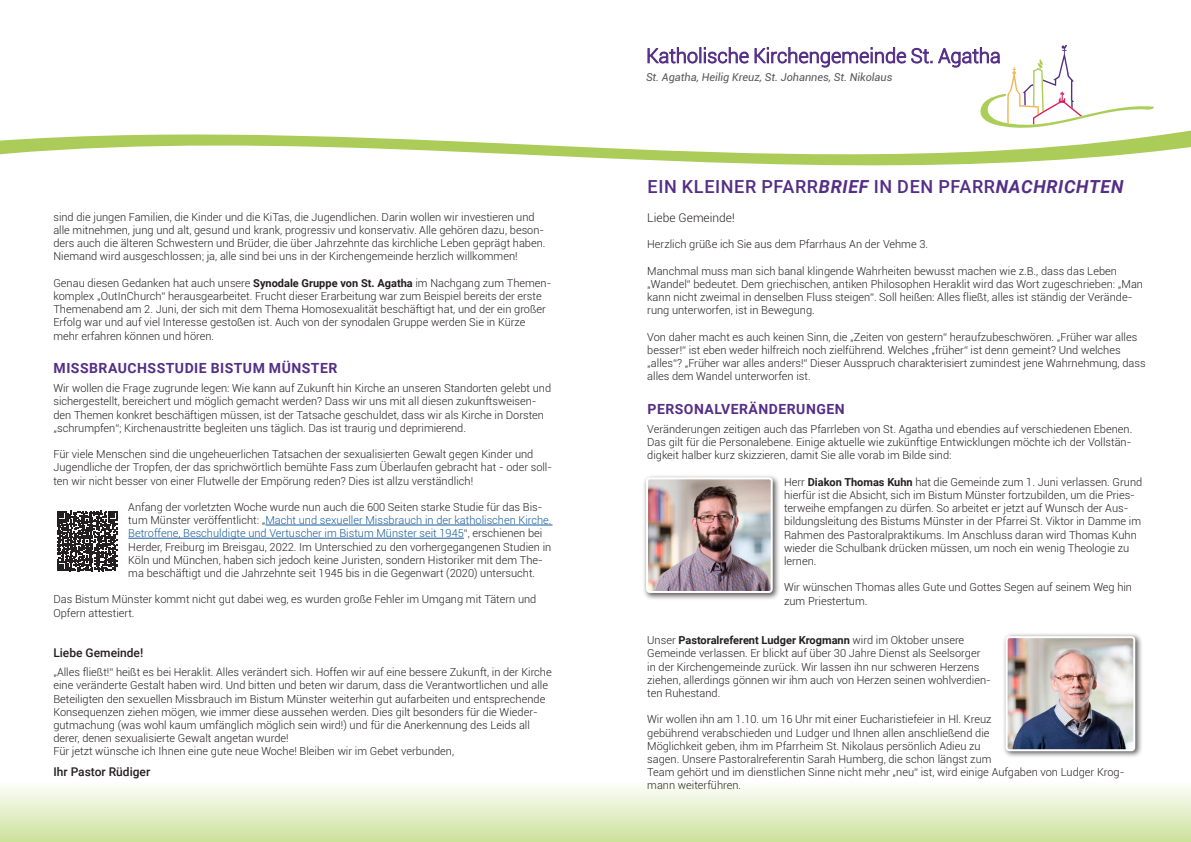
<style>
.page{position:relative;width:1191px;height:842px;background:#fff}
.page>*{position:absolute;margin:0;border:0;box-sizing:border-box;transform-origin:0 0}
.t1{font:300 20px "Roboto";color:#552e86}
.t2{font:500 18px "Roboto";letter-spacing:.035em;color:#552e86}
.Absatzformat_2{font:700 14px "Roboto";letter-spacing:.035em;color:#552e86}
.t3{font:500 12px "Roboto";color:#231f20}
.t4{font:300 12px "Roboto";color:#231f20}
.t5{font:300 11px/13.2px "Roboto";color:#231f20}
.t6{font:italic 10.9px "Roboto";color:#57585a}
.s1{font-weight:700}
.s2{color:#175d9e}
.s3{font-weight:700;font-style:italic}
</style>
<div class="page">
<div style="left:0;top:780px;width:1191px;height:62px;background:linear-gradient(to bottom,#fff,#cde29d)"></div>
<div style="left:642px;top:474px;width:138px;height:126px;background:#231f20;opacity:.75"></div>
<img style="left:649px;top:480px;width:120px;height:110px">
<div style="left:646px;top:477px;width:126px;height:116px;border:2px solid #fff;border-radius:3px"></div>
<div style="left:1002px;top:633px;width:140px;height:126px;background:#231f20;opacity:.75"></div>
<img style="left:1008px;top:639px;width:124px;height:109px">
<div style="left:1005px;top:636px;width:130px;height:115px;border:2px solid #fff;border-radius:3px"></div>
<hr style="left:265px;top:525px;width:287px;height:1px;background:#175d9e">
<hr style="left:128px;top:538px;width:336px;height:1px;background:#175d9e">
<svg style="left:57px;top:511px;width:60px;height:60px"></svg>
<svg style="left:0;top:130px;width:1191px;height:36px"></svg>
<svg style="left:792px;top:45px;width:362px;height:89px"></svg>
<div style="left:808px;top:105px;width:154px;height:36px;background:#fff"></div>
<p class="t5" style="left:53px;top:210px;width:493px">sind die jungen Familien, die Kinder und die KiTas, die Jugendlichen. Darin wollen wir investieren und alle mitnehmen, jung und alt, gesund und krank, progressiv und konservativ. Alle gehören dazu, beson&shy;ders auch die älteren Schwestern und Brüder, die über Jahrzehnte das kirchliche Leben geprägt haben.<br>Niemand wird ausgeschlossen; ja, alle sind bei uns in der Kirchengemeinde herzlich willkommen!</p>
<p class="t5" style="left:53px;top:276px;width:499px">Genau diesen Gedanken hat auch unsere <span class="s1">Synodale Gruppe von St. Agatha</span> im Nachgang zum Themen&shy;komplex „OutInChurch“ herausgearbeitet. Frucht dieser Erarbeitung war zum Beispiel bereits der erste Themenabend am 2. Juni, der sich mit dem Thema Homosexualität beschäftigt hat, und der ein großer Erfolg war und auf viel Interesse gestoßen ist. Auch von der synodalen Gruppe werden Sie in Kürze mehr erfahren können und hören.</p>
<p class="Absatzformat_2" style="left:54px;top:358px;width:285px">MISSBRAUCHSSTUDIE BISTUM MÜNSTER</p>
<p class="t5" style="left:53px;top:381px;width:499px">Wir wollen die Frage zugrunde legen: Wie kann auf Zukunft hin Kirche an unseren Standorten gelebt und sichergestellt, bereichert und möglich gemacht werden? Dass wir uns mit all diesen zukunftsweisen&shy;den Themen konkret beschäftigen müssen, ist der Tatsache geschuldet, dass wir als Kirche in Dorsten „schrumpfen“; Kirchenaustritte begleiten uns täglich. Das ist traurig und deprimierend.</p>
<p class="t5" style="left:53px;top:447px;width:500px">Für viele Menschen sind die ungeheuerlichen Tatsachen der sexualisierten Gewalt gegen Kinder und<br>Jugendliche der Tropfen, der das sprichwörtlich bemühte Fass zum Überlaufen gebracht hat - oder soll&shy;ten wir nicht besser von einer Flutwelle der Empörung reden? Dies ist allzu verständlich!</p>
<p class="t5" style="left:128px;top:500px;width:425px">Anfang der vorletzten Woche wurde nun auch die 600 Seiten starke Studie für das Bis&shy;tum Münster veröffentlicht: „<span class="s2">Macht und sexueller Missbrauch in der katholischen Kirche.<br>Betroffene, Beschuldigte und Vertuscher im Bistum Münster seit 1945</span>“, erschienen bei Herder, Freiburg im Breisgau, 2022. Im Unterschied zu den vorhergegangenen Studien in Köln und München, haben sich jedoch keine Juristen, sondern Historiker mit dem The&shy;ma beschäftigt und die Jahrzehnte seit 1945 bis in die Gegenwart (2020) untersucht.</p>
<p class="t5" style="left:53px;top:592px;width:484px">Das Bistum Münster kommt nicht gut dabei weg, es wurden große Fehler im Umgang mit Tätern und<br>Opfern attestiert.</p>
<p class="t3" style="left:53px;top:645px;width:91px">Liebe Gemeinde!</p>
<p class="t5" style="left:53px;top:665px;width:500px">„Alles fließt!“ heißt es bei Heraklit. Alles verändert sich. Hoffen wir auf eine bessere Zukunft, in der Kirche eine veränderte Gestalt haben wird. Und bitten und beten wir darum, dass die Verantwortlichen und alle Beteiligten den sexuellen Missbrauch im Bistum Münster weiterhin gut aufarbeiten und entsprechende Konsequenzen ziehen mögen, wie immer diese aussehen werden. Dies gilt besonders für die Wieder&shy;gutmachung (was wohl kaum umfänglich möglich sein wird!) und für die Anerkennung des Leids all derer, denen sexualisierte Gewalt angetan wurde!</p>
<p class="t5" style="left:53px;top:745px;width:402px">Für jetzt wünsche ich Ihnen eine gute neue Woche! Bleiben wir im Gebet verbunden,</p>
<p class="t3" style="left:53px;top:763px;width:98px">Ihr Pastor Rüdiger</p>
<p class="t1" style="left:646px;top:42px;width:356px">Katholische Kirchengemeinde St. Agatha</p>
<p class="t6" style="left:646px;top:70px;width:248px">St. Agatha, Heilig Kreuz, St. Johannes, St. Nikolaus</p>
<p class="t2" style="left:647px;top:174px;width:477px">EIN KLEINER PFARR<span class="s3">BRIEF</span> IN DEN PFARR<span class="s3">NACHRICHTEN</span></p>
<p class="t4" style="left:647px;top:209px;width:89px">Liebe Gemeinde!</p>
<p class="t5" style="left:647px;top:238px;width:282px">Herzlich grüße ich Sie aus dem Pfarrhaus An der Vehme 3.</p>
<p class="t5" style="left:647px;top:264px;width:497px">Manchmal muss man sich banal klingende Wahrheiten bewusst machen wie z.B., dass das Leben „Wandel“ bedeutet. Dem griechischen, antiken Philosophen Heraklit wird das Wort zugeschrieben: „Man kann nicht zweimal in denselben Fluss steigen“. Soll heißen: Alles fließt, alles ist ständig der Verände&shy;rung unterworfen, ist in Bewegung.</p>
<p class="t5" style="left:647px;top:330px;width:500px">Von daher macht es auch keinen Sinn, die „Zeiten von gestern“ heraufzubeschwören. „Früher war alles besser!“ ist eben weder hilfreich noch zielführend. Welches „früher“ ist denn gemeint? Und welches „alles“? „Früher war alles anders!“ Dieser Ausspruch charakterisiert zumindest jene Wahrnehmung, dass alles dem Wandel unterworfen ist.</p>
<p class="Absatzformat_2" style="left:647px;top:399px;width:199px">PERSONALVERÄNDERUNGEN</p>
<p class="t5" style="left:647px;top:422px;width:486px;text-align:justify">Veränderungen zeitigen auch das Pfarrleben von St. Agatha und ebendies auf verschiedenen Ebenen.<br>Das gilt für die Personalebene. Einige aktuelle wie zukünftige Entwicklungen möchte ich der Vollstän&shy;digkeit halber kurz skizzieren, damit Sie alle vorab im Bilde sind:</p>
<p class="t5" style="left:784px;top:475px;width:360px">Herr <span class="s1">Diakon Thomas Kuhn</span> hat die Gemeinde zum 1. Juni verlassen. Grund hierfür ist die Absicht, sich im Bistum Münster fortzubilden, um die Pries&shy;terweihe empfangen zu dürfen. So arbeitet er jetzt auf Wunsch der Aus&shy;bildungsleitung des Bistums Münster in der Pfarrei St. Viktor in Damme im Rahmen des Pastoralpraktikums. Im Anschluss daran wird Thomas Kuhn wieder die Schulbank drücken müssen, um noch ein wenig Theologie zu lernen.</p>
<p class="t5" style="left:784px;top:580px;width:349px">Wir wünschen Thomas alles Gute und Gottes Segen auf seinem Weg hin zum Priestertum.</p>
<p class="t5" style="left:647px;top:633px;width:345px">Unser <span class="s1">Pastoralreferent Ludger Krogmann</span> wird im Oktober unsere Gemeinde verlassen. Er blickt auf über 30 Jahre Dienst als Seelsorger in der Kirchengemeinde zurück. Wir lassen ihn nur schweren Herzens ziehen, allerdings gönnen wir ihm auch von Herzen seinen wohlverdien&shy;ten Ruhestand.</p>
<p class="t5" style="left:647px;top:712px;width:478px">Wir wollen ihn am 1.10. um 16 Uhr mit einer Eucharistiefeier in Hl. Kreuz<br>gebührend verabschieden und Ludger und Ihnen allen anschließend die<br>Möglichkeit geben, ihm im Pfarrheim St. Nikolaus persönlich Adieu zu<br>sagen. Unsere Pastoralreferentin Sarah Humberg, die schon längst zum<br>Team gehört und im dienstlichen Sinne nicht mehr „neu“ ist, wird einige Aufgaben von Ludger Krog&shy;mann weiterführen.</p>
</div>
